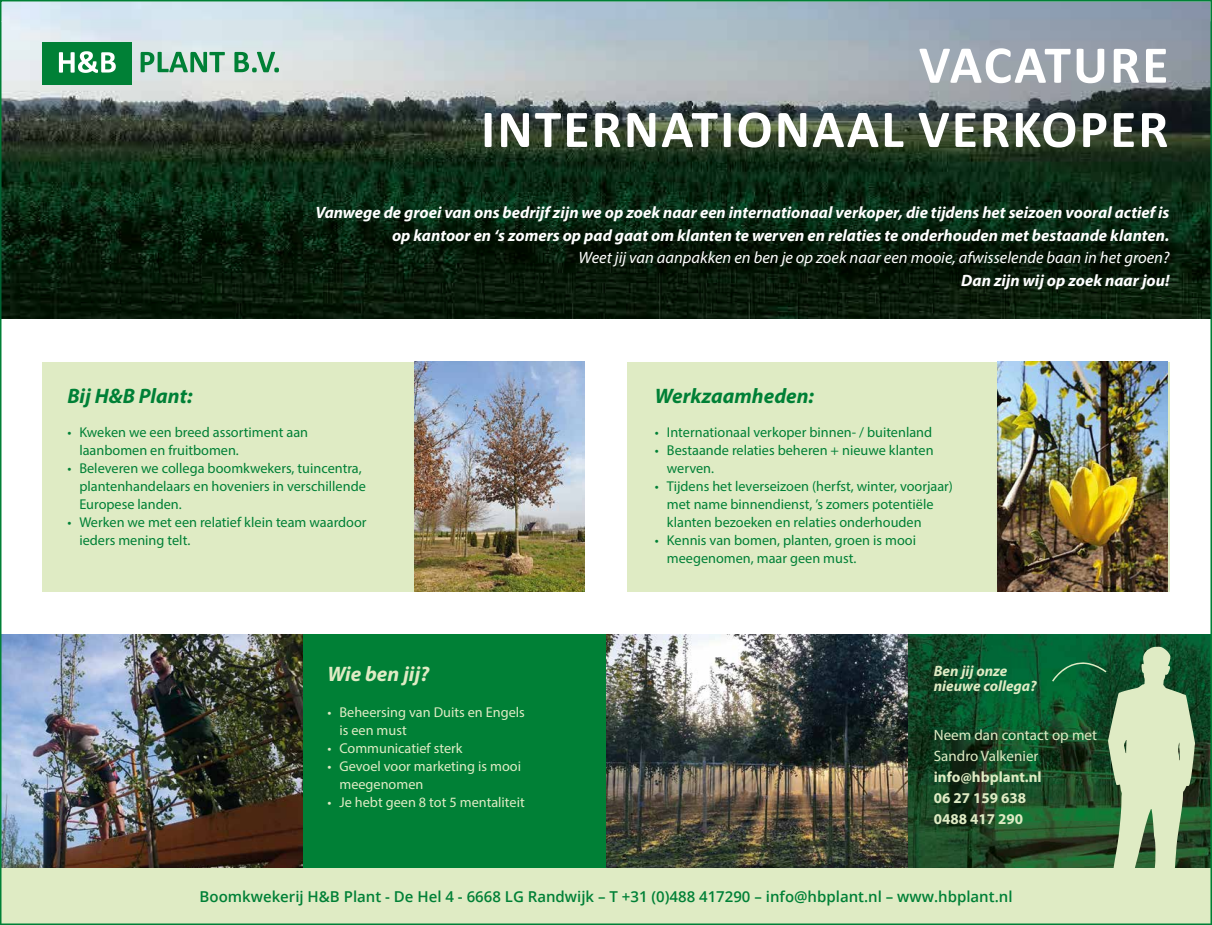
<style>
.page{position:relative;width:1212px;height:925px;background:#fff}
.page>*{position:absolute;margin:0;border:0;box-sizing:border-box;transform-origin:0 0}
.t1{font:700 53.55px/64.2px "Calibri";letter-spacing:.04em;color:#fff;text-align:right}
.t2{font:italic 700 21px "Myriad Pro";color:#008036}
.t3{font:italic 700 21px "Myriad Pro";color:#dfebc4}
.t4{font:italic 700 16.5px/22.5px "Myriad Pro";color:#fff;text-align:right}
.t5{font:italic 16.5px "Myriad Pro";color:#fff}
.t6{font:600 15px "Open Sans";color:#008036}
.t7{font:700 15px/21px "Myriad Pro";color:#dfebc4}
.t8{font:15px/21px "Myriad Pro";color:#dfebc4}
.t9{font:italic 700 15px/15px "Myriad Pro";color:#dfebc4}
.t10{font:14.25px/18px "Myriad Pro";color:#008036}
.t11{font:14.25px/18px "Myriad Pro";color:#dfebc4}
</style>
<div class="page">
<img style="left:0;top:0;width:1212px;height:925px">
<svg style="left:0;top:21px;width:1212px;height:298px;background:#3d4f44"></svg>
<div style="left:43px;top:43px;width:89px;height:42px;background:#008036"></div>
<svg style="left:59px;top:51px;width:57px;height:22px"></svg>
<svg style="left:141px;top:52px;width:84px;height:20px;background:#78b694"></svg>
<svg style="left:234px;top:52px;width:45px;height:20px"></svg>
<div style="left:627px;top:362px;width:542px;height:229px;background:#dfebc4"></div>
<img style="left:997px;top:362px;width:171px;height:229px">
<img style="left:415px;top:362px;width:170px;height:229px">
<h1 class="t1" style="left:481px;top:32px;width:689px">VACATURE<br>INTERNATIONAAL VERKOPER</h1>
<p class="t4" style="left:315px;top:201px;width:855px">Vanwege de groei van ons bedrijf zijn we op zoek naar een internationaal verkoper, die tijdens het seizoen vooral actief is op kantoor en ‘s zomers op pad gaat om klanten te werven en relaties te onderhouden met bestaande klanten.</p>
<p class="t5" style="left:579px;top:248px;width:592px">Weet jij van aanpakken en ben je op zoek naar een mooie, afwisselende baan in het groen?</p>
<p class="t4" style="left:961px;top:269px;width:210px">Dan zijn wij op zoek naar jou!</p>
<h2 class="t2" style="left:67px;top:382px;width:127px">Bij H&amp;B Plant:</h2>
<p class="t10" style="left:79px;top:423px;width:230px;text-indent:-12px">• Kweken we een breed assortiment aan laanbomen en fruitbomen.</p>
<p class="t10" style="left:79px;top:459px;width:288px;text-indent:-12px">• Beleveren we collega boom kwekers, tuincentra, planten handelaars en hoveniers in verschillende<br>Europese landen.</p>
<p class="t10" style="left:79px;top:513px;width:289px;text-indent:-12px">• Werken we met een relatief klein team waardoor ieders mening telt.</p>
<h2 class="t3" style="left:327px;top:660px;width:104px">Wie ben jij?</h2>
<p class="t11" style="left:339px;top:703px;width:187px;text-indent:-12px">• Beheersing van Duits en Engels is een must</p>
<p class="t11" style="left:327px;top:739px;width:137px">• Communicatief sterk</p>
<p class="t11" style="left:339px;top:757px;width:183px;text-indent:-12px">• Gevoel voor marketing is mooi meegenomen</p>
<p class="t11" style="left:327px;top:792px;width:199px">• Je hebt geen 8 tot 5 mentaliteit</p>
<h2 class="t2" style="left:655px;top:382px;width:161px">Werkzaamheden:</h2>
<p class="t10" style="left:655px;top:423px;width:279px">• Internationaal verkoper binnen- / buitenland</p>
<p class="t10" style="left:667px;top:441px;width:268px;text-indent:-12px">• Bestaande relaties beheren + nieuwe klanten werven.</p>
<p class="t10" style="left:667px;top:477px;width:288px;text-indent:-12px">• Tijdens het leverseizoen (herfst, winter, voorjaar) met name binnendienst, ’s zomers potentiële klanten bezoeken en relaties onderhouden</p>
<p class="t10" style="left:667px;top:531px;width:251px;text-indent:-12px">• Kennis van bomen, planten, groen is mooi meegenomen, maar geen must.</p>
<p class="t9" style="left:934px;top:663px;width:104px">Ben jij onze nieuwe collega?</p>
<p class="t8" style="left:934px;top:724px;width:165px">Neem dan contact op met<br>Sandro Valkenier</p>
<p class="t7" style="left:934px;top:766px;width:109px">info@hbplant.nl<br>06 27 159 638<br>0488 417 290</p>
<p class="t6" style="left:200px;top:886px;width:814px">Boomkwekerij H&amp;B Plant - De Hel 4 - 6668 LG Randwijk – T +31 (0)488 417290 – info@hbplant.nl – www.hbplant.nl</p>
</div>
